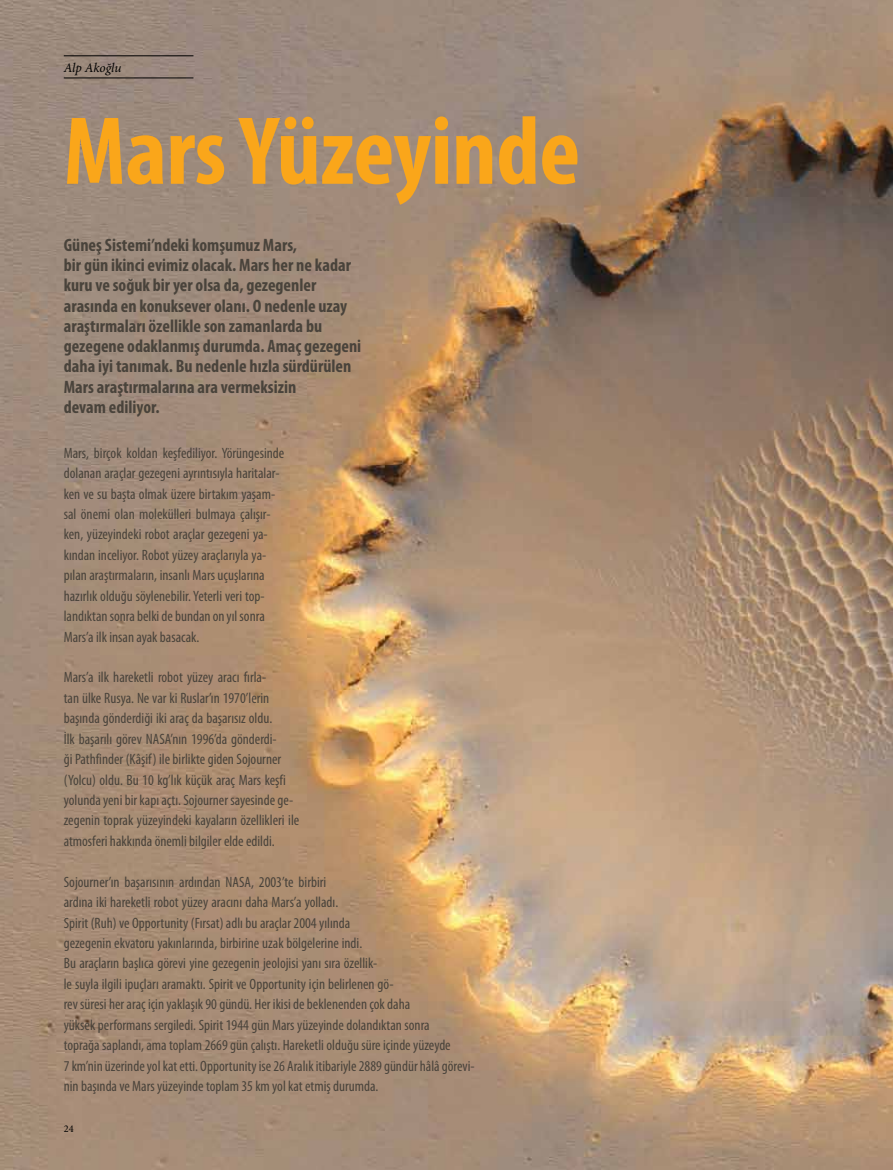
<style>
.page{position:relative;width:893px;height:1170px;background:#fff}
.page>*{position:absolute;margin:0;border:0;box-sizing:border-box;transform-origin:0 0}
.t1{font:700 condensed 97.5px "Myriad Pro";letter-spacing:-.005em;color:#faa61a}
.t2{font:700 condensed 18px/20.2px "Myriad Pro";color:#49433b}
.t3{font:condensed 15px/20.4px "Myriad Pro";color:#49433b}
.t4{font:italic 13.2px "Minion Pro";letter-spacing:-.01em;color:#000}
.t5{font:10.35px "Minion Pro";color:#000}
</style>
<div class="page">
<img style="left:0;top:0;width:893px;height:1169px">
<hr style="left:64px;top:78px;width:129px;height:1px;background:#000">
<hr style="left:64px;top:56px;width:129px;height:1px;background:#000">
<p class="t4" style="left:64px;top:58px;width:59px">Alp Akoğlu</p>
<h1 class="t1" style="left:64px;top:90px;width:518px">Mars Yüzeyinde</h1>
<p class="t2" style="left:64px;top:234px;width:299px">Güneş Sistemi’ndeki komşumuz Mars,<br>bir gün ikinci evimiz olacak. Mars her ne kadar kuru ve soğuk bir yer olsa da, gezegenler arasında en konuksever olanı. O nedenle uzay araştırmaları özellikle son zamanlarda bu gezegene odaklanmış durumda. Amaç gezegeni daha iyi tanımak. Bu nedenle hızla sürdürülen Mars araştırmalarına ara vermeksizin<br>devam ediliyor.</p>
<p class="t3" style="left:64px;top:442px;width:222px">Mars, birçok koldan keşfediliyor. Yörüngesinde dolanan araçlar gezegeni ayrıntısıyla haritalar&shy;ken ve su başta olmak üzere birtakım yaşam&shy;sal önemi olan molekülleri bulmaya çalışır&shy;ken, yüzeyindeki robot araçlar gezegeni ya&shy;kından inceliyor. Robot yüzey araçlarıyla ya&shy;pılan araştırmaların, insanlı Mars uçuşlarına hazırlık olduğu söylenebilir. Yeterli veri top&shy;landıktan sonra belki de bundan on yıl sonra Mars’a ilk insan ayak basacak.</p>
<p class="t3" style="left:64px;top:667px;width:237px">Mars’a ilk hareketli robot yüzey aracı fırla-<br>tan ülke Rusya. Ne var ki Ruslar’ın 1970’lerin başında gönderdiği iki araç da başarısız oldu.<br>İlk başarılı görev NASA’nın 1996’da gönderdi-<br>ği Pathfinder (Kâşif) ile birlikte giden Sojourner (Yolcu) oldu. Bu 10 kg’lık küçük araç Mars keşfi yolunda yeni bir kapı açtı. Sojourner sayesinde ge&shy;zegenin toprak yüzeyindeki kayaların özellikleri ile atmosferi hakkında önemli bilgiler elde edildi.</p>
<p class="t3" style="left:64px;top:871px;width:412px">Sojourner’ın başarısının ardından NASA, 2003’te birbiri<br>ardına iki hareketli robot yüzey aracını daha Mars’a yolladı.<br>Spirit (Ruh) ve Opportunity (Fırsat) adlı bu araçlar 2004 yılında<br>gezegenin ekvatoru yakınlarında, birbirine uzak bölgelerine indi.<br>Bu araçların başlıca görevi yine gezegenin jeolojisi yanı sıra özellik-<br>le suyla ilgili ipuçları aramaktı. Spirit ve Opportunity için belirlenen gö-<br>rev süresi her araç için yaklaşık 90 gündü. Her ikisi de beklenenden çok daha<br>yüksek performans sergiledi. Spirit 1944 gün Mars yüzeyinde dolandıktan sonra<br>toprağa saplandı, ama toplam 2669 gün çalıştı. Hareketli olduğu süre içinde yüzeyde<br>7 km’nin üzerinde yol kat etti. Opportunity ise 26 Aralık itibariyle 2889 gündür hâlâ görevi&shy;nin başında ve Mars yüzeyinde toplam 35 km yol kat etmiş durumda.</p>
<p class="t5" style="left:64px;top:1121px;width:11px">24</p>
</div>
